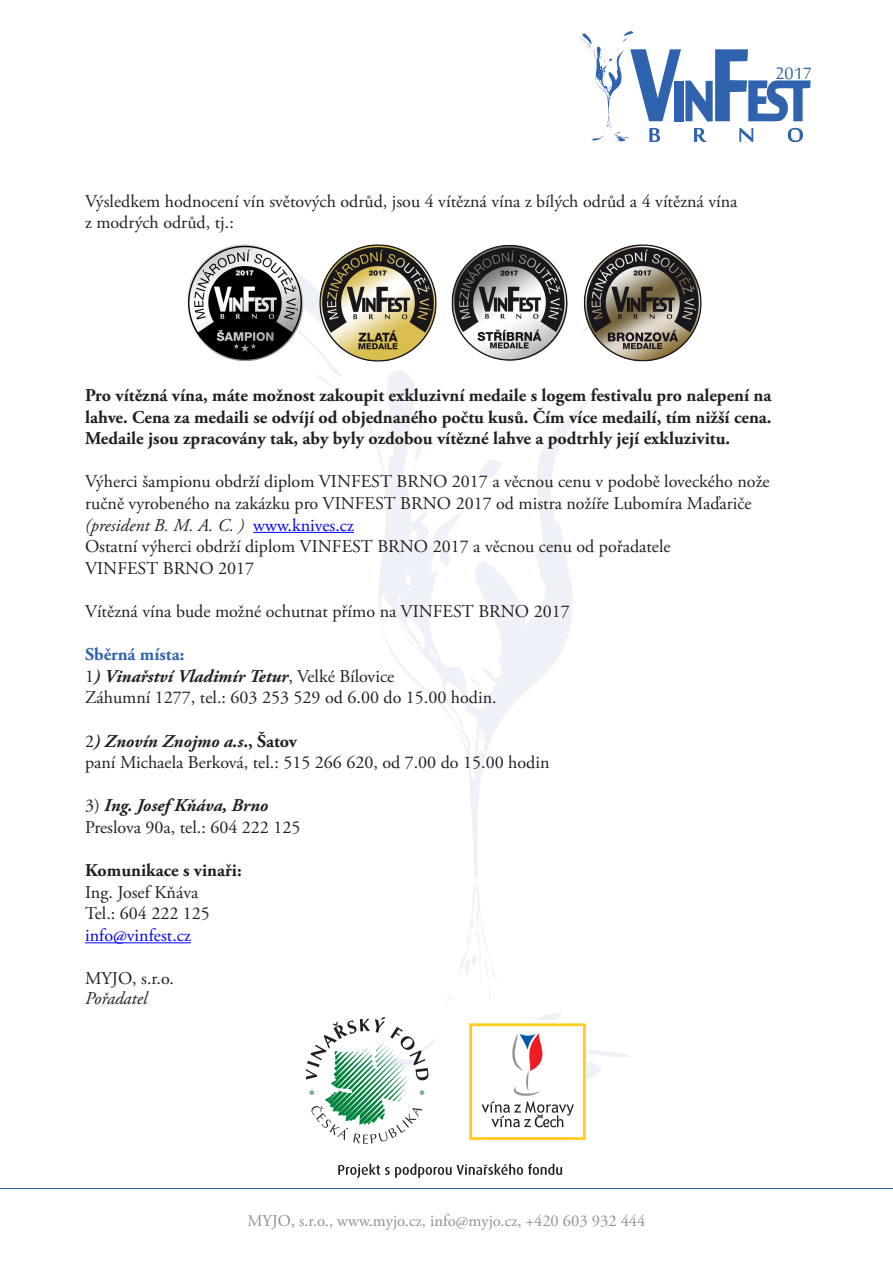
<style>
.page{position:relative;width:893px;height:1263px;background:#fff}
.page>*{position:absolute;margin:0;border:0;box-sizing:border-box;transform-origin:0 0}
.t1{font:22.5px "Sakkal Majalla";color:#3063ad}
.t2{font:18px/21.6px "Adobe Garamond Pro";color:#231f20}
.t3{font:700 18px/21.6px "Adobe Garamond Pro";color:#231f20;text-align:justify}
.t4{font:italic 700 18px "Adobe Garamond Pro";color:#231f20}
.t5{font:18px "Adobe Garamond Pro";color:#00f}
.t6{font:700 18px "Adobe Garamond Pro";color:#3063ad}
.t7{font:italic 18px "Adobe Garamond Pro";color:#231f20}
.t8{font:16.5px "Adobe Garamond Pro";color:#231f20}
.s1{font-style:italic}
.s2{color:#00f}
.s3{font-weight:400;font-style:normal}
.s4{font-style:normal}
</style>
<div class="page">
<hr style="left:0;top:1188px;width:893px;height:1px;background:#3063ad">
<svg style="left:481px;top:977px;width:16px;height:22px"></svg>
<svg style="left:361px;top:370px;width:235px;height:607px"></svg>
<svg style="left:477px;top:450px;width:24px;height:31px"></svg>
<svg style="left:436px;top:547px;width:18px;height:20px"></svg>
<svg style="left:308px;top:281px;width:68px;height:128px"></svg>
<svg style="left:579px;top:31px;width:232px;height:111px"></svg>
<hr style="left:253px;top:532px;width:101px;height:1px;background:#00f">
<hr style="left:85px;top:942px;width:106px;height:1px;background:#00f">
<svg style="left:338px;top:1164px;width:224px;height:14px"></svg>
<svg style="left:469px;top:1013px;width:162px;height:127px"></svg>
<svg style="left:307px;top:1017px;width:129px;height:127px"></svg>
<img style="left:187px;top:244px;width:121px;height:117px">
<img style="left:315px;top:244px;width:122px;height:121px">
<img style="left:451px;top:244px;width:117px;height:117px">
<img style="left:582px;top:244px;width:120px;height:118px">
<p class="t1" style="left:775px;top:61px;width:38px">2017</p>
<p class="t2" style="left:85px;top:191px;width:654px">Výsledkem hodnocení vín světových odrůd, jsou 4 vítězná vína z bílých odrůd a 4 vítězná vína z modrých odrůd, tj.:</p>
<p class="t3" style="left:85px;top:385px;width:688px">Pro vítězná vína, máte možnost zakoupit exkluzivní medaile s logem festivalu pro nalepení na lahve. Cena za medaili se odvíjí od objednaného počtu kusů. Čím více medailí, tím nižší cena.<br>Medaile jsou zpracovány tak, aby byly ozdobou vítězné lahve a podtrhly její exkluzivitu.</p>
<p class="t2" style="left:85px;top:471px;width:686px">Výherci šampionu obdrží diplom VINFEST BRNO 2017 a věcnou cenu v podobě loveckého nože ručně vyrobeného na zakázku pro VINFEST BRNO 2017 od mistra nožíře Lubomíra Maďariče <span class="s1">(president B. M. A. C. )</span> <span class="s2">www.knives.cz</span></p>
<p class="t2" style="left:85px;top:536px;width:587px">Ostatní výherci obdrží diplom VINFEST BRNO 2017 a věcnou cenu od pořadatele</p>
<p class="t2" style="left:85px;top:558px;width:171px">VINFEST BRNO 2017</p>
<p class="t2" style="left:85px;top:601px;width:486px">Vítězná vína bude možné ochutnat přímo na VINFEST BRNO 2017</p>
<p class="t6" style="left:85px;top:644px;width:101px">Sběrná místa:</p>
<p class="t4" style="left:85px;top:666px;width:311px"><span class="s3">1</span>) Vinařství Vladimír Tetur<span class="s3">, Velké Bílovice</span></p>
<p class="t2" style="left:85px;top:687px;width:413px">Záhumní 1277, tel.: 603 253 529 od 6.00 do 15.00 hodin.</p>
<p class="t4" style="left:85px;top:730px;width:213px"><span class="s3">2</span>) Znovín Znojmo a.s<span class="s4">., Šatov</span></p>
<p class="t2" style="left:85px;top:752px;width:466px">paní Michaela Berková, tel.: 515 266 620, od 7.00 do 15.00 hodin</p>
<p class="t4" style="left:85px;top:795px;width:185px"><span class="s3">3)</span> Ing. Josef Kňáva, Brno</p>
<p class="t2" style="left:85px;top:817px;width:217px">Preslova 90a, tel.: 604 222 125</p>
<p class="t3" style="left:85px;top:860px;width:158px">Komunikace s vinaři:</p>
<p class="t2" style="left:85px;top:882px;width:115px">Ing. Josef Kňáva</p>
<p class="t2" style="left:85px;top:903px;width:126px">Tel.: 604 222 125</p>
<p class="t5" style="left:85px;top:924px;width:107px">info@vinfest.cz</p>
<p class="t2" style="left:85px;top:968px;width:90px">MYJO, s.r.o.</p>
<p class="t7" style="left:85px;top:987px;width:64px">Pořadatel</p>
<p class="t8" style="left:247px;top:1211px;width:399px">MYJO, s.r.o., www.myjo.cz, info@myjo.cz, +420 603 932 444</p>
</div>
